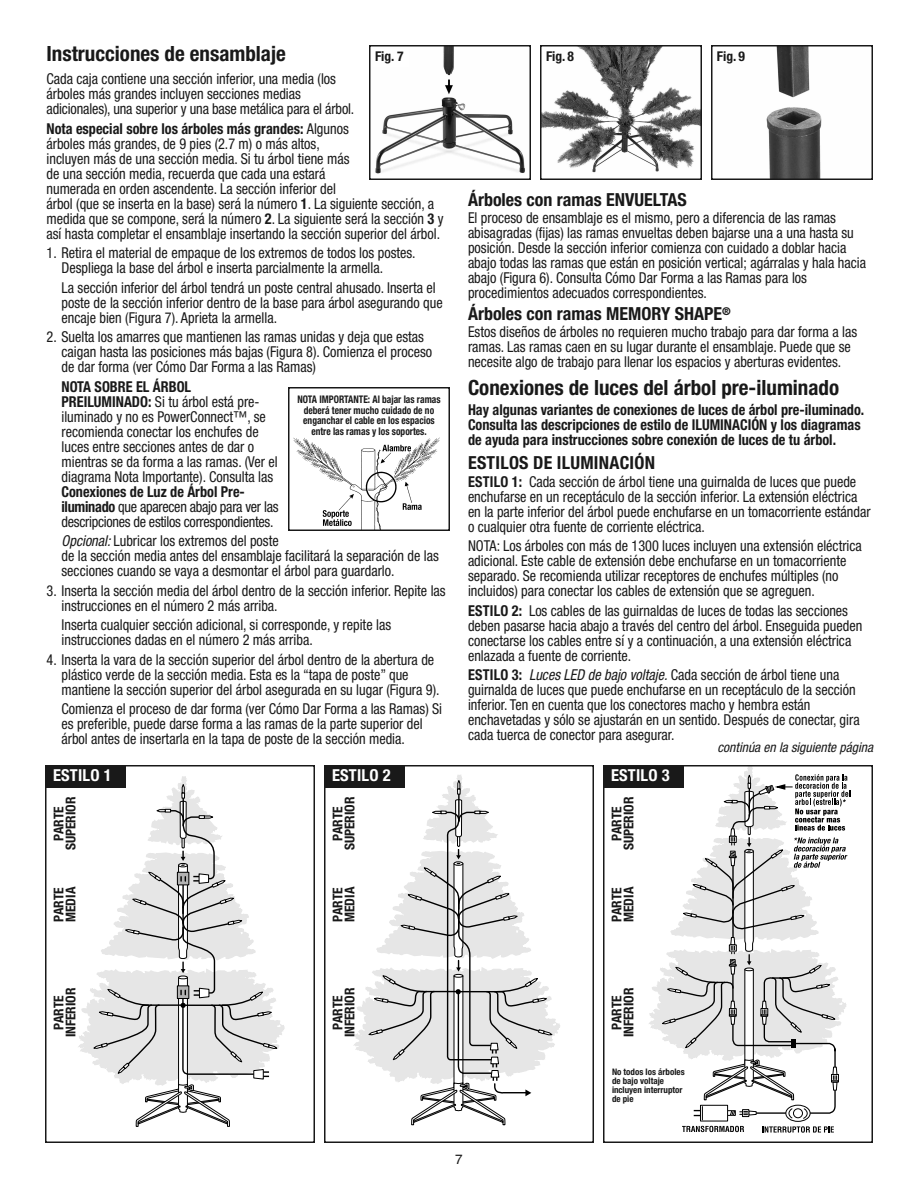
<style>
.page{position:relative;width:918px;height:1188px;background:#fff}
.page>*{position:absolute;margin:0;border:0;box-sizing:border-box;transform-origin:0 0}
.t1{font:700 condensed 21px "Helvetica Neue";color:#191919}
.t2{font:700 condensed 18px "Helvetica Neue";color:#191919}
.t3{font:700 condensed 16.5px "Helvetica Neue";letter-spacing:.015em;color:#fff}
.t4{font:condensed 15px/15px "Helvetica Neue";color:#191919;scale:.95 1}
.t5{font:700 condensed 15px/15px "Helvetica Neue";color:#191919;scale:.95 1}
.t6{font:condensed 15px/15px "Helvetica Neue";letter-spacing:-.02em;color:#191919;scale:.95 1}
.t7{font:700 condensed 13.5px/12px "Helvetica Neue";color:#191919;text-align:center}
.t8{font:italic condensed 13.5px "Helvetica Neue";color:#191919}
.t9{font:13.5px "Helvetica";color:#191919}
.t10{font:700 condensed 10.5px/10.5px "Helvetica Neue";color:#191919;text-align:center;scale:.9 1}
.t11{font:700 condensed 9px/9px "Helvetica Neue";color:#191919}
.s1{font-weight:700}
.s2{font-style:italic}
</style>
<div class="page">
<svg style="left:78px;top:776px;width:207px;height:351px"></svg>
<div style="left:45px;top:765px;width:270px;height:378px;border:2px solid #191919"></div>
<svg style="left:353px;top:775px;width:207px;height:350px"></svg>
<div style="left:324px;top:765px;width:270px;height:378px;border:2px solid #191919"></div>
<svg style="left:682px;top:1126px;width:62px;height:6px"></svg>
<svg style="left:762px;top:1126px;width:72px;height:7px"></svg>
<div style="left:785px;top:1105px;width:25px;height:17px;border:1px solid #000;border-radius:50%"></div>
<svg style="left:649px;top:768px;width:201px;height:352px"></svg>
<div style="left:603px;top:765px;width:270px;height:378px;border:2px solid #191919"></div>
<img style="left:293px;top:437px;width:147px;height:91px">
<div style="left:288px;top:387px;width:162px;height:144px;border:2px solid #191919"></div>
<img style="left:375px;top:48px;width:150px;height:126px">
<div style="left:369px;top:45px;width:162px;height:135px;border:2px solid #191919"></div>
<img style="left:766px;top:48px;width:56px;height:129px">
<div style="left:711px;top:45px;width:162px;height:135px;border:2px solid #191919"></div>
<img style="left:543px;top:48px;width:156px;height:125px">
<div style="left:540px;top:45px;width:162px;height:135px;border:2px solid #191919"></div>
<div style="left:374px;top:50px;width:36px;height:18px;background:#fff"></div>
<div style="left:45px;top:765px;width:81px;height:23px;background:#191919"></div>
<div style="left:324px;top:765px;width:81px;height:23px;background:#191919"></div>
<div style="left:603px;top:765px;width:81px;height:23px;background:#191919"></div>
<h1 class="t1" style="left:46px;top:46px;width:241px">Instrucciones de ensamblaje</h1>
<p class="t7" style="left:375px;top:51px;width:30px">Fig. 7</p>
<p class="t7" style="left:546px;top:51px;width:29px">Fig. 8</p>
<p class="t7" style="left:717px;top:51px;width:29px">Fig. 9</p>
<p class="t4" style="left:47px;top:73px;width:326px">Cada caja contiene una sección inferior, una media (los árboles más grandes incluyen secciones medias adicionales), una superior y una base metálica para el árbol.</p>
<p class="t4" style="left:47px;top:122px;width:419px"><span class="s1">Nota especial sobre los árboles más grandes:</span> Algunos<br>árboles más grandes, de 9 pies (2.7 m) o más altos,<br>incluyen más de una sección media. Si tu árbol tiene más<br>de una sección media, recuerda que cada una estará<br>numerada en orden ascendente. La sección inferior del<br>árbol (que se inserta en la base) será la número <span class="s1">1</span>. La siguiente sección, a medida que se compone, será la número <span class="s1">2</span>. La siguiente será la sección <span class="s1">3</span> y así hasta completar el ensamblaje insertando la sección superior del árbol.</p>
<p class="t4" style="left:62px;top:247px;width:374px;text-indent:-15px">1. Retira el material de empaque de los extremos de todos los postes.<br>Despliega la base del árbol e inserta parcialmente la armella.</p>
<p class="t4" style="left:62px;top:281px;width:403px">La sección inferior del árbol tendrá un poste central ahusado. Inserta el poste de la sección inferior dentro de la base para árbol asegurando que encaje bien (Figura 7). Aprieta la armella.</p>
<p class="t4" style="left:62px;top:331px;width:392px;text-indent:-15px">2. Suelta los amarres que mantienen las ramas unidas y deja que estas caigan hasta las posiciones más bajas (Figura 8). Comienza el proceso de dar forma (ver Cómo Dar Forma a las Ramas)</p>
<p class="t4" style="left:62px;top:380px;width:229px"><span class="s1">NOTA SOBRE EL ÁRBOL PREILUMINADO:</span> Si tu árbol está pre&shy;iluminado y no es PowerConnect™, se recomienda conectar los enchufes de luces entre secciones antes de dar o mientras se da forma a las ramas. (Ver el diagrama Nota Importante). Consulta las</p>
<p class="t6" style="left:62px;top:485px;width:230px"><span class="s1">Conexiones de Luz de Árbol Pre&shy;iluminado</span> que aparecen abajo para ver las descripciones de estilos correspondientes.</p>
<p class="t4" style="left:62px;top:535px;width:399px"><span class="s2">Opcional:</span> Lubricar los extremos del poste<br>de la sección media antes del ensamblaje facilitará la separación de las secciones cuando se vaya a desmontar el árbol para guardarlo.</p>
<p class="t4" style="left:62px;top:584px;width:406px;text-indent:-15px">3. Inserta la sección media del árbol dentro de la sección inferior. Repite las instrucciones en el número 2 más arriba.</p>
<p class="t4" style="left:62px;top:619px;width:348px">Inserta cualquier sección adicional, si corresponde, y repite las instrucciones dadas en el número 2 más arriba.</p>
<p class="t4" style="left:62px;top:653px;width:400px;text-indent:-15px">4. Inserta la vara de la sección superior del árbol dentro de la abertura de plástico verde de la sección media. Esta es la “tapa de poste” que mantiene la sección superior del árbol asegurada en su lugar (Figura 9).</p>
<p class="t4" style="left:62px;top:703px;width:402px">Comienza el proceso de dar forma (ver Cómo Dar Forma a las Ramas) Si es preferible, puede darse forma a las ramas de la parte superior del árbol antes de insertarla en la tapa de poste de la sección media.</p>
<p class="t10" style="left:297px;top:395px;width:161px">NOTA IMPORTANTE: Al bajar las ramas deberá tener mucho cuidado de no enganchar el cable en los espacios entre las ramas y los soportes.</p>
<p class="t2" style="left:468px;top:193px;width:220px">Árboles con ramas ENVUELTAS</p>
<p class="t4" style="left:468px;top:211px;width:420px">El proceso de ensamblaje es el mismo, pero a diferencia de las ramas abisagradas (fijas) las ramas envueltas deben bajarse una a una hasta su posición. Desde la sección inferior comienza con cuidado a doblar hacia abajo todas las ramas que están en posición vertical; agárralas y hala hacia abajo (Figura 6). Consulta Cómo Dar Forma a las Ramas para los procedimientos adecuados correspondientes.</p>
<p class="t2" style="left:468px;top:307px;width:264px">Árboles con ramas MEMORY SHAPE<sup>®</sup></p>
<p class="t4" style="left:468px;top:325px;width:411px">Estos diseños de árboles no requieren mucho trabajo para dar forma a las ramas. Las ramas caen en su lugar durante el ensamblaje. Puede que se necesite algo de trabajo para llenar los espacios y aberturas evidentes.</p>
<h1 class="t1" style="left:468px;top:380px;width:373px">Conexiones de luces del árbol pre-iluminado</h1>
<p class="t5" style="left:468px;top:403px;width:419px">Hay algunas variantes de conexiones de luces de árbol pre-iluminado.<br>Consulta las descripciones de estilo de ILUMINACIÓN y los diagramas de ayuda para instrucciones sobre conexión de luces de tu árbol.</p>
<p class="t2" style="left:468px;top:456px;width:189px">ESTILOS DE ILUMINACIÓN</p>
<p class="t4" style="left:468px;top:475px;width:425px"><span class="s1">ESTILO 1:</span> Cada sección de árbol tiene una guirnalda de luces que puede enchufarse en un receptáculo de la sección inferior. La extensión eléctrica en la parte inferior del árbol puede enchufarse en un tomacorriente estándar o cualquier otra fuente de corriente eléctrica.</p>
<p class="t4" style="left:468px;top:540px;width:416px">NOTA: Los árboles con más de 1300 luces incluyen una extensión eléctrica adicional. Este cable de extensión debe enchufarse en un tomacorriente separado. Se recomienda utilizar receptores de enchufes múltiples (no incluidos) para conectar los cables de extensión que se agreguen.</p>
<p class="t4" style="left:468px;top:604px;width:417px"><span class="s1">ESTILO 2:</span> Los cables de las guirnaldas de luces de todas las secciones deben pasarse hacia abajo a través del centro del árbol. Enseguida pueden conectarse los cables entre sí y a continuación, a una extensión eléctrica enlazada a fuente de corriente.</p>
<p class="t4" style="left:468px;top:669px;width:414px"><span class="s1">ESTILO 3:</span> <span class="s2">Luces LED de bajo voltaje.</span> Cada sección de árbol tiene una guirnalda de luces que puede enchufarse en un receptáculo de la sección inferior. Ten en cuenta que los conectores macho y hembra están enchavetadas y sólo se ajustarán en un sentido. Después de conectar, gira cada tuerca de conector para asegurar.</p>
<p class="t8" style="left:718px;top:742px;width:157px">continúa en la siguiente página</p>
<p class="t3" style="left:53px;top:769px;width:60px">ESTILO 1</p>
<p class="t3" style="left:332px;top:769px;width:60px">ESTILO 2</p>
<p class="t3" style="left:611px;top:769px;width:60px">ESTILO 3</p>
<p class="t7" style="left:54px;top:850px;width:55px;rotate:-90deg">PARTE<br>SUPERIOR</p>
<p class="t7" style="left:54px;top:922px;width:37px;text-align:left;rotate:-90deg">PARTE<br>MEDIA</p>
<p class="t7" style="left:54px;top:1037px;width:51px;rotate:-90deg">PARTE<br>INFERIOR</p>
<p class="t7" style="left:333px;top:850px;width:55px;rotate:-90deg">PARTE<br>SUPERIOR</p>
<p class="t7" style="left:333px;top:922px;width:37px;text-align:left;rotate:-90deg">PARTE<br>MEDIA</p>
<p class="t7" style="left:333px;top:1037px;width:51px;rotate:-90deg">PARTE<br>INFERIOR</p>
<p class="t9" style="left:455px;top:1151px;width:9px">7</p>
<p class="t7" style="left:612px;top:850px;width:55px;rotate:-90deg">PARTE<br>SUPERIOR</p>
<p class="t7" style="left:612px;top:922px;width:37px;text-align:left;rotate:-90deg">PARTE<br>MEDIA</p>
<p class="t7" style="left:612px;top:1037px;width:51px;rotate:-90deg">PARTE<br>INFERIOR</p>
<p class="t11" style="left:612px;top:1068px;width:74px">No todos los árboles de bajo voltaje incluyen interruptor de pie</p>
</div>
